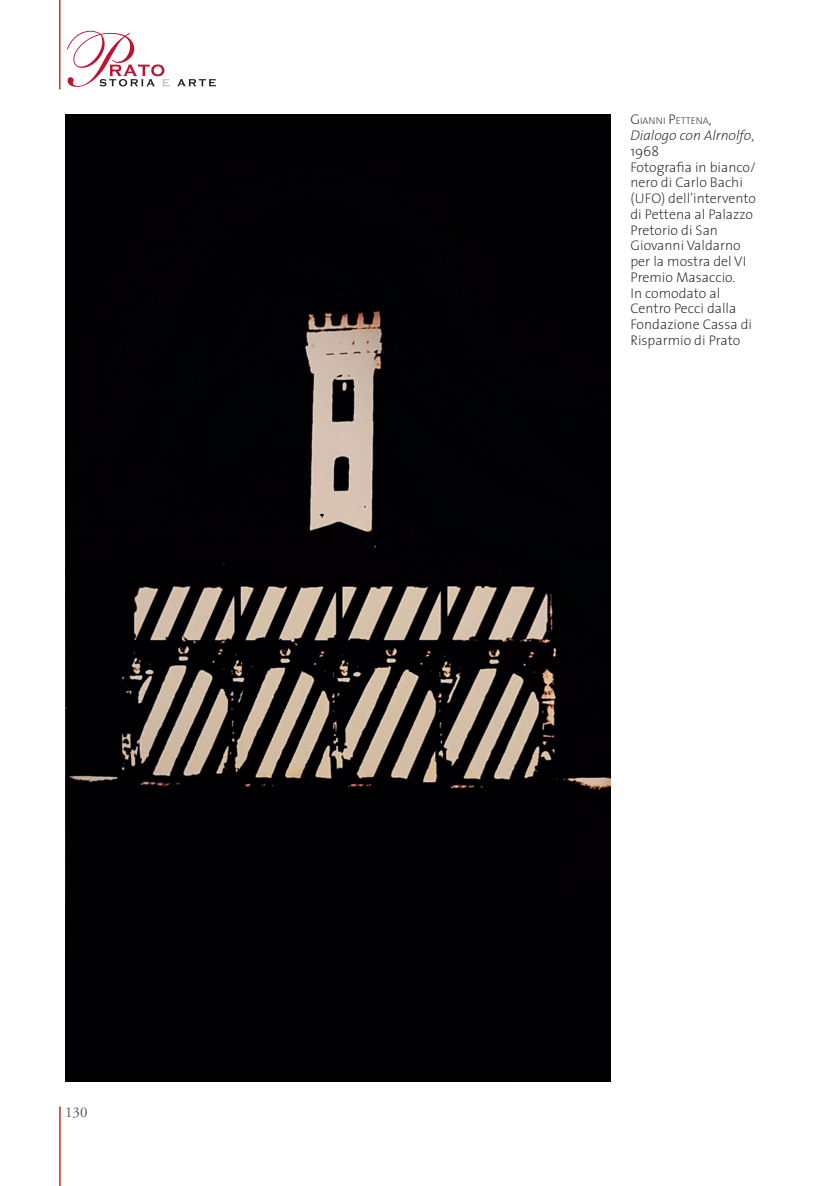
<style>
.page{position:relative;width:839px;height:1186px;background:#fff}
.page>*{position:absolute;margin:0;border:0;box-sizing:border-box;transform-origin:0 0}
.t1{font:14.88px "Adobe Garamond Pro";color:#57585a}
.t2{font:200 14px/15.8px "The Sans";color:#231f20}
.t3{font:200 9.8px "The Sans";color:#231f20}
.s1{font-size:14px}
.s2{font-style:italic}
</style>
<div class="page">
<svg style="left:177px;top:79px;width:39px;height:8px"></svg>
<svg style="left:67px;top:31px;width:102px;height:56px"></svg>
<hr style="left:59px;top:0;width:1px;height:89px;background:#c02d19">
<hr style="left:60px;top:1106px;width:1px;height:80px;background:#c02d19">
<img style="left:65px;top:114px;width:545px;height:967px">
<p class="t1" style="left:65px;top:1103px;width:24px">130</p>
<p class="t3" style="left:630px;top:113px;width:83px"><span class="s1">G</span> IANNI <span class="s1">P</span> ETTENA<span class="s1">,</span></p>
<p class="t2" style="left:630px;top:127px;width:127px"><span class="s2">Dialogo con Alrnolfo</span>,<br>1968<br>Fotografia in bianco/ nero di Carlo Bachi (UFO) dell’intervento di Pettena al Palazzo<br>Pretorio di San<br>Giovanni Valdarno per la mostra del VI<br>Premio Masaccio.<br>In comodato al<br>Centro Pecci dalla<br>Fondazione Cassa di<br>Risparmio di Prato</p>
</div>
